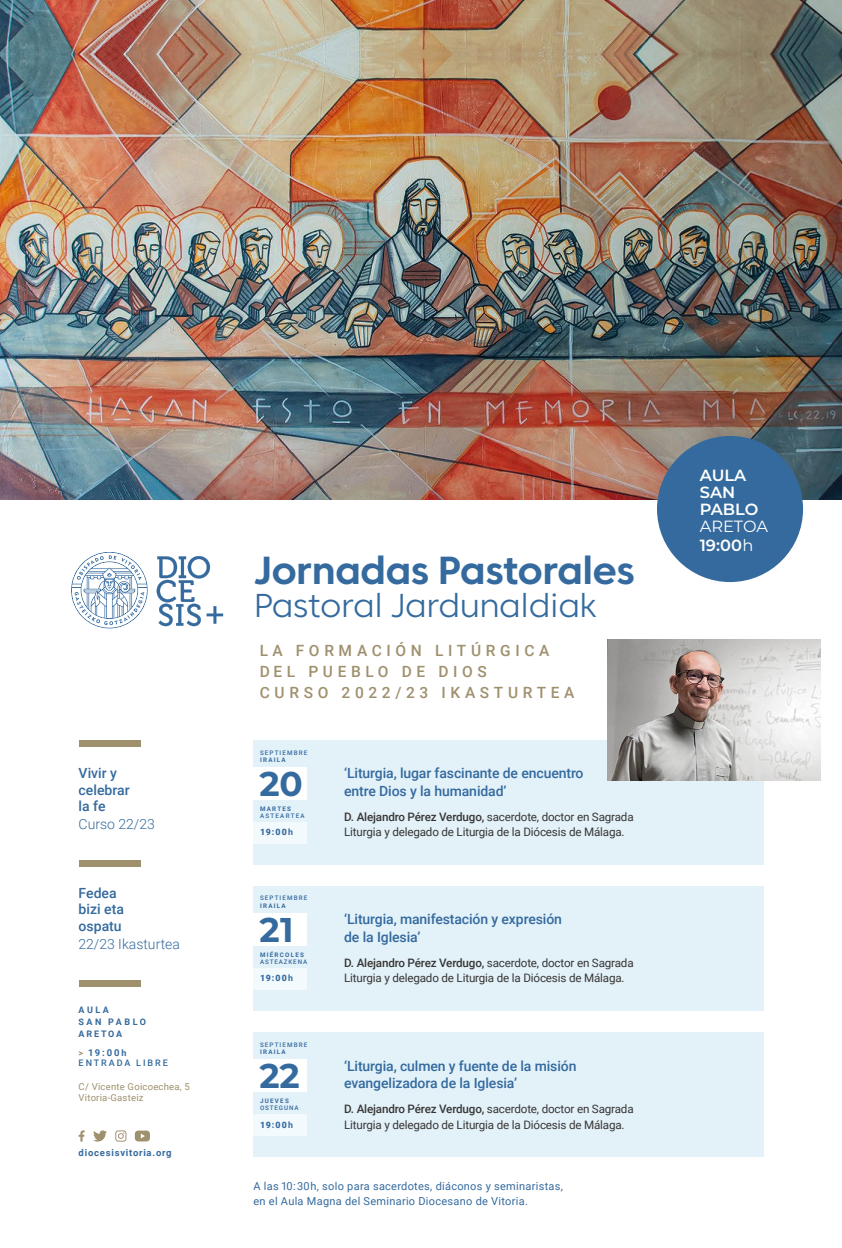
<style>
.page{position:relative;width:842px;height:1248px;background:#fff}
.page>*{position:absolute;margin:0;border:0;box-sizing:border-box;transform-origin:0 0}
.t1{font:700 39px "Core Sans C 65";letter-spacing:-.01em;color:#346a9e}
.t2{font:700 34.3px "Montserrat";color:#346a9e}
.t3{font:300 33px "Core Sans C 35";color:#346a9e}
.t4{font:600 16.2px/17px "Montserrat";color:#fff}
.t5{font:16.2px/18.3px "Montserrat";color:#fff}
.t6{font:500 15.5px/21px "Roboto";letter-spacing:.3em;color:#9f906e}
.t7{font:500 14px/16.5px "Roboto";letter-spacing:-.01em;color:#346a9e}
.t8{font:300 14px "Roboto";color:#346a9e}
.t9{font:11.6px/15px "Roboto";letter-spacing:-.015em;color:#373634}
.t10{font:11px/14.5px "Roboto";letter-spacing:.025em;color:#346a9e}
.t11{font:9.5px/11px "Roboto";letter-spacing:.02em;color:#9f906e}
.t12{font:700 9.5px "Roboto";letter-spacing:.08em;color:#346a9e}
.t13{font:700 9px/12px "Roboto";letter-spacing:.245em;color:#346a9e}
.t14{font:500 9px "Roboto";letter-spacing:.22em;color:#346a9e}
.t15{font:900 8.8px "Roboto";letter-spacing:.09em;color:#346a9e}
.t16{font:700 6.2px "Roboto";letter-spacing:.2em;color:#346a9e}
.t17{font:500 6.2px "Roboto";letter-spacing:.18em;color:#346a9e}
.t18{font:500 6.2px "Roboto";letter-spacing:.14em;color:#346a9e}
.t19{font:500 6.2px "Roboto";letter-spacing:.2em;color:#346a9e}
.s1{font-size:9px;color:#9f906e}
.s2{font-size:9px}
.s3{font-weight:700}
.s4{font-weight:500}
.s5{font-weight:600}
</style>
<div class="page">
<img style="left:0;top:0;width:842px;height:499px">
<div style="left:253px;top:740px;width:511px;height:125px;background:#e3f1f9"></div>
<div style="left:657px;top:436px;width:146px;height:146px;background:#346a9e;border-radius:50%"></div>
<div style="left:253px;top:886px;width:511px;height:124px;background:#e3f1f9"></div>
<div style="left:253px;top:1032px;width:511px;height:124px;background:#e3f1f9"></div>
<div style="left:79px;top:979px;width:62px;height:7px;background:#9f906e"></div>
<div style="left:135px;top:1130px;width:15px;height:11px;background:#9f906e;border-radius:3px"></div>
<svg style="left:141px;top:1133px;width:4px;height:5px"></svg>
<svg style="left:115px;top:1130px;width:11px;height:11px"></svg>
<svg style="left:93px;top:1130px;width:14px;height:11px"></svg>
<svg style="left:79px;top:1130px;width:6px;height:11px"></svg>
<div style="left:253px;top:822px;width:53px;height:21px;background:#f3fafe"></div>
<div style="left:253px;top:767px;width:53px;height:33px;background:#fff"></div>
<svg style="left:157px;top:556px;width:66px;height:70px"></svg>
<svg style="left:71px;top:552px;width:77px;height:76px"></svg>
<div style="left:79px;top:860px;width:62px;height:6px;background:#9f906e"></div>
<div style="left:79px;top:740px;width:62px;height:6px;background:#9f906e"></div>
<div style="left:253px;top:913px;width:53px;height:32px;background:#fff"></div>
<div style="left:253px;top:968px;width:53px;height:21px;background:#f3fafe"></div>
<div style="left:253px;top:1059px;width:53px;height:33px;background:#fff"></div>
<div style="left:253px;top:1114px;width:53px;height:21px;background:#f3fafe"></div>
<img style="left:608px;top:639px;width:212px;height:142px">
<p class="t7" style="left:79px;top:764px;width:53px">Vivir y celebrar la fe</p>
<p class="t8" style="left:79px;top:814px;width:78px">Curso 22/23</p>
<p class="t7" style="left:79px;top:883px;width:47px">Fedea bizi eta ospatu</p>
<p class="t8" style="left:79px;top:933px;width:103px">22/23 Ikasturtea</p>
<p class="t13" style="left:79px;top:1003px;width:69px">AULA<br>SAN PABLO<br>ARETOA</p>
<p class="t12" style="left:79px;top:1045px;width:49px"><span class="s1">&gt;</span> 19:00<span class="s2">h</span></p>
<p class="t14" style="left:79px;top:1056px;width:91px">ENTRADA LIBRE</p>
<p class="t11" style="left:79px;top:1080px;width:113px">C/ Vicente Goicoechea, 5<br>Vitoria-Gasteiz</p>
<p class="t12" style="left:79px;top:1146px;width:95px">diocesisvitoria.org</p>
<h1 class="t1" style="left:254px;top:545px;width:382px">Jornadas Pastorales</h1>
<h3 class="t3" style="left:254px;top:584px;width:344px">Pastoral Jardunaldiak</h3>
<h3 class="t6" style="left:260px;top:639px;width:316px">LA FORMACIÓN LITÚRGICA<br>DEL PUEBLO DE DIOS<br>CURSO 2022/23 IKASTURTEA</h3>
<p class="t17" style="left:260px;top:748px;width:49px">SEPTIEMBRE</p>
<p class="t16" style="left:260px;top:755px;width:27px">IRAILA</p>
<h2 class="t2" style="left:259px;top:758px;width:45px">20</h2>
<p class="t16" style="left:260px;top:804px;width:33px">MARTES</p>
<p class="t19" style="left:260px;top:811px;width:46px">ASTEARTEA</p>
<p class="t15" style="left:260px;top:826px;width:35px">19:00<span class="s3">h</span></p>
<p class="t17" style="left:260px;top:893px;width:49px">SEPTIEMBRE</p>
<p class="t16" style="left:260px;top:901px;width:27px">IRAILA</p>
<h2 class="t2" style="left:259px;top:904px;width:36px">21</h2>
<p class="t16" style="left:260px;top:950px;width:45px">MIÉRCOLES</p>
<p class="t18" style="left:260px;top:957px;width:49px">ASTEAZKENA</p>
<p class="t15" style="left:260px;top:971px;width:35px">19:00<span class="s3">h</span></p>
<p class="t17" style="left:260px;top:1040px;width:49px">SEPTIEMBRE</p>
<p class="t16" style="left:260px;top:1047px;width:27px">IRAILA</p>
<h2 class="t2" style="left:259px;top:1050px;width:42px">22</h2>
<p class="t16" style="left:260px;top:1096px;width:30px">JUEVES</p>
<p class="t18" style="left:260px;top:1103px;width:40px">OSTEGUNA</p>
<p class="t15" style="left:260px;top:1118px;width:35px">19:00<span class="s3">h</span></p>
<p class="t7" style="left:344px;top:764px;width:241px;line-height:17.5px">‘Liturgia, lugar fascinante de encuentro entre Dios y la humanidad’</p>
<p class="t9" style="left:344px;top:809px;width:291px"><span class="s4">D. Alejandro Pérez Verdugo,</span> sacerdote, doctor en Sagrada<br>Liturgia y delegado de Liturgia de la Diócesis de Málaga.</p>
<p class="t7" style="left:344px;top:909px;width:219px;line-height:17.5px">‘Liturgia, manifestación y expresión de la Iglesia’</p>
<p class="t9" style="left:344px;top:955px;width:291px"><span class="s4">D. Alejandro Pérez Verdugo,</span> sacerdote, doctor en Sagrada<br>Liturgia y delegado de Liturgia de la Diócesis de Málaga.</p>
<p class="t7" style="left:344px;top:1056px;width:234px;line-height:17.5px">‘Liturgia, culmen y fuente de la misión evangelizadora de la Iglesia’</p>
<p class="t9" style="left:344px;top:1101px;width:291px"><span class="s4">D. Alejandro Pérez Verdugo,</span> sacerdote, doctor en Sagrada<br>Liturgia y delegado de Liturgia de la Diócesis de Málaga.</p>
<p class="t10" style="left:253px;top:1178px;width:311px">A las 10:30h, solo para sacerdotes, diáconos y seminaristas, en el Aula Magna del Seminario Diocesano de Vitoria.</p>
<h3 class="t4" style="left:700px;top:466px;width:60px">AULA<br>SAN<br>PABLO</h3>
<h3 class="t5" style="left:700px;top:517px;width:70px">ARETOA<br><span class="s5">19:00</span>h</h3>
</div>
